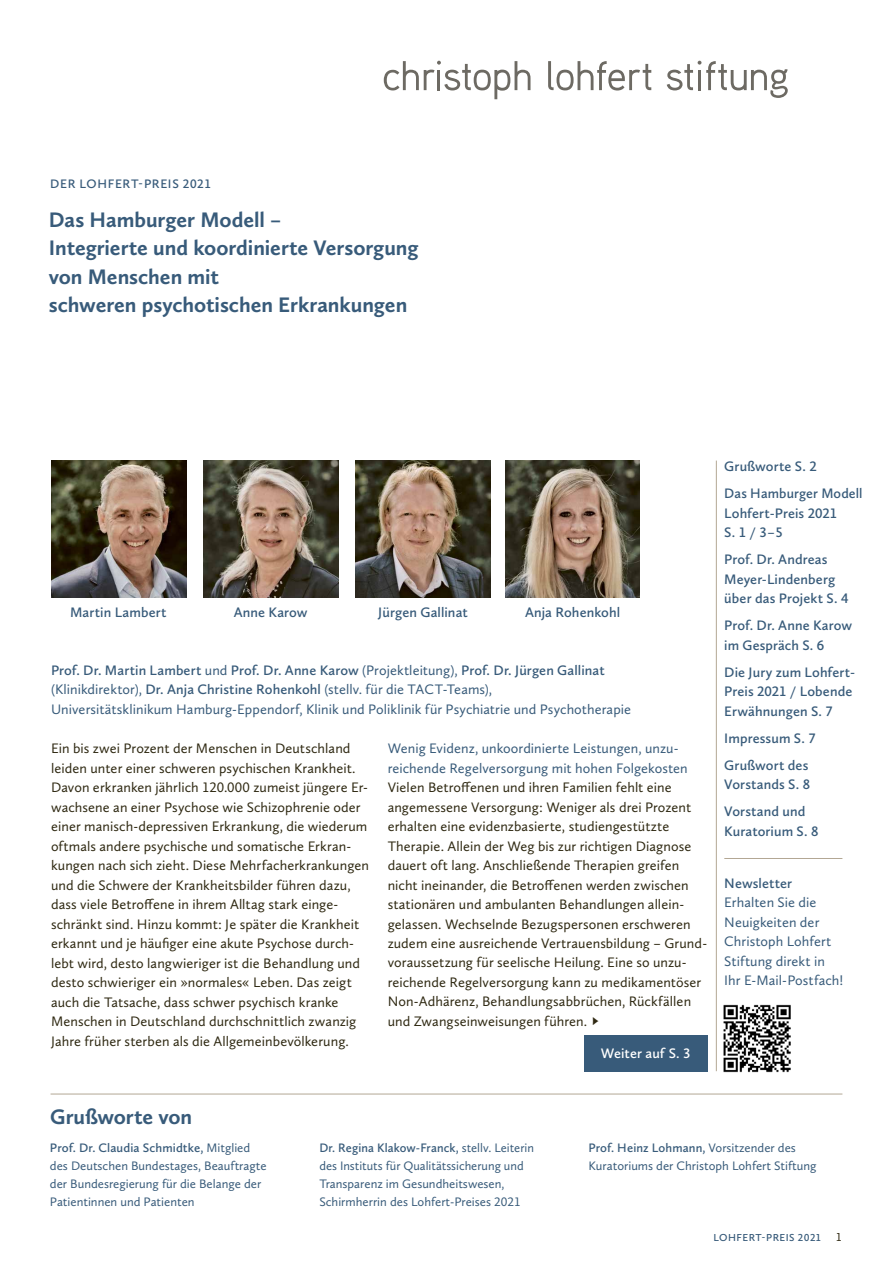
<style>
.page{position:relative;width:893px;height:1263px;background:#fff}
.page>*{position:absolute;margin:0;border:0;box-sizing:border-box;transform-origin:0 0}
.t1{font:700 21.75px/28.5px "Calluna Sans";letter-spacing:-.005em;color:#385b7a}
.t2{font:14.25px/19.5px "Calluna Sans";letter-spacing:.005em;color:#2f2912}
.t3{font:14.25px/19.5px "Calluna Sans";letter-spacing:.005em;color:#385b7a}
.t4{font:600 14.25px/19.5px "Calluna Sans";letter-spacing:.005em;color:#385b7a}
.t5{font:600 14.25px "Calluna Sans";color:#fff}
.t6{font:12.75px/18px "Calluna Sans";color:#385b7a}
.t7{font:600 12.75px "Calluna Sans";letter-spacing:.05em;color:#385b7a}
.t8{font:12px "Calluna Sans";color:#2f2912}
.t9{font:600 10.5px "Calluna Sans";letter-spacing:.045em;color:#385b7a}
.s1{font-weight:600}
</style>
<div class="page">
<svg style="left:384px;top:61px;width:146px;height:38px"></svg>
<svg style="left:548px;top:61px;width:103px;height:30px"></svg>
<svg style="left:667px;top:61px;width:121px;height:37px"></svg>
<hr style="left:51px;top:1094px;width:791px;height:1px;background:#b3a794">
<hr style="left:724px;top:858px;width:118px;height:1px;background:#b3a794">
<div style="left:584px;top:1035px;width:123px;height:36px;background:#385b7a"></div>
<img style="left:203px;top:461px;width:135px;height:136px">
<img style="left:355px;top:461px;width:136px;height:136px">
<img style="left:505px;top:461px;width:135px;height:136px">
<img style="left:51px;top:461px;width:135px;height:136px">
<img style="left:723px;top:1004px;width:68px;height:69px">
<hr style="left:716px;top:461px;width:1px;height:610px;background:#b3a794">
<p class="t7" style="left:50px;top:175px;width:162px">DER LOHFERT-PREIS 2021</p>
<h1 class="t1" style="left:49px;top:205px;width:371px">Das Hamburger Modell –<br>Integrierte und koordinierte Versorgung von Menschen mit<br>schweren psychotischen Erkrankungen</h1>
<p class="t4" style="left:70px;top:602px;width:98px">Martin Lambert</p>
<p class="t4" style="left:234px;top:602px;width:75px">Anne Karow</p>
<p class="t4" style="left:378px;top:602px;width:91px">Jürgen Gallinat</p>
<p class="t4" style="left:525px;top:602px;width:97px">Anja Rohenkohl</p>
<p class="t3" style="left:51px;top:660px;width:582px"><span class="s1">Prof. Dr. Martin Lambert</span> und <span class="s1">Prof. Dr. Anne Karow</span> (Projektleitung), <span class="s1">Prof. Dr. Jürgen Gallinat </span>(Klinikdirektor), <span class="s1">Dr. Anja Christine Rohenkohl</span> (stellv. für die TACT-Teams),<br>Universitätsklinikum Hamburg-Eppendorf, Klinik und Poliklinik für Psychiatrie und Psychotherapie</p>
<p class="t2" style="left:51px;top:738px;width:320px">Ein bis zwei Prozent der Menschen in Deutschland leiden unter einer schweren psychischen Krankheit.<br>Davon erkranken jährlich 120.000 zumeist jüngere Er&shy;wachsene an einer Psychose wie Schizophrenie oder einer manisch-depressiven Erkrankung, die wiederum oftmals andere psychische und somatische Erkran&shy;kungen nach sich zieht. Diese Mehrfacherkrankungen und die Schwere der Krankheitsbilder führen dazu, dass viele Betroffene in ihrem Alltag stark einge&shy;schränkt sind. Hinzu kommt: Je später die Krankheit erkannt und je häufiger eine akute Psychose durch&shy;lebt wird, desto langwieriger ist die Behandlung und desto schwieriger ein »normales« Leben. Das zeigt auch die Tatsache, dass schwer psychisch kranke Menschen in Deutschland durchschnittlich zwanzig Jahre früher sterben als die Allgemeinbevölkerung.</p>
<p class="t3" style="left:388px;top:738px;width:302px">Wenig Evidenz, unkoordinierte Leistungen, unzu&shy;reichende Regelversorgung mit hohen Folgekosten</p>
<p class="t2" style="left:388px;top:777px;width:321px">Vielen Betroffenen und ihren Familien fehlt eine angemessene Versorgung: Weniger als drei Prozent erhalten eine evidenzbasierte, studiengestützte Therapie. Allein der Weg bis zur richtigen Diagnose dauert oft lang. Anschließende Therapien greifen nicht ineinander, die Betroffenen werden zwischen stationären und ambulanten Behandlungen allein&shy;gelassen. Wechselnde Bezugspersonen erschweren zudem eine ausreichende Vertrauensbildung – Grund&shy;voraussetzung für seelische Heilung. Eine so unzu&shy;reichende Regelversorgung kann zu medikamentöser Non-Adhärenz, Behandlungsabbrüchen, Rückfällen und Zwangseinweisungen führen. ►</p>
<p class="t5" style="left:601px;top:1044px;width:91px">Weiter auf S. 3</p>
<p class="t4" style="left:724px;top:452px;width:140px;line-height:27.2px">Grußworte S. 2<br>Das Hamburger Modell</p>
<p class="t4" style="left:724px;top:503px;width:114px">Lohfert-Preis 2021<br>S. 1 / 3–5</p>
<p class="t4" style="left:724px;top:549px;width:126px">Prof. Dr. Andreas<br>Meyer-Lindenberg über das Projekt S. 4</p>
<p class="t4" style="left:724px;top:615px;width:129px">Prof. Dr. Anne Karow im Gespräch S. 6</p>
<p class="t4" style="left:724px;top:662px;width:132px">Die Jury zum Lohfert-<br>Preis 2021 / Lobende<br>Erwähnungen S. 7</p>
<p class="t4" style="left:724px;top:724px;width:93px;line-height:27px">Impressum S. 7<br>Grußwort des</p>
<p class="t4" style="left:724px;top:771px;width:87px;line-height:27px">Vorstands S. 8<br>Vorstand und</p>
<p class="t4" style="left:724px;top:821px;width:96px">Kuratorium S. 8</p>
<p class="t4" style="left:724px;top:873px;width:69px">Newsletter</p>
<p class="t3" style="left:724px;top:892px;width:121px">Erhalten Sie die<br>Neuigkeiten der<br>Christoph Lohfert<br>Stiftung direkt in<br>Ihr E-Mail-Postfach!</p>
<h1 class="t1" style="left:50px;top:1102px;width:144px">Grußworte von</h1>
<p class="t6" style="left:50px;top:1138px;width:218px"><span class="s1">Prof. Dr. Claudia Schmidtke,</span> Mitglied des Deutschen Bundestages, Beauftragte der Bundesregierung für die Belange der Patientinnen und Patienten</p>
<p class="t6" style="left:588px;top:1138px;width:230px"><span class="s1">Prof. Heinz Lohmann,</span> Vorsitzender des<br>Kuratoriums der Christoph Lohfert Stiftung</p>
<p class="t6" style="left:319px;top:1138px;width:216px"><span class="s1">Dr. Regina Klakow-Franck,</span> stellv. Leiterin des Instituts für Qualitätssicherung und Transparenz im Gesundheitswesen, Schirmherrin des Lohfert-Preises 2021</p>
<p class="t9" style="left:714px;top:1231px;width:108px">LOHFERT-PREIS 2021</p>
<p class="t8" style="left:836px;top:1229px;width:8px">1</p>
</div>
